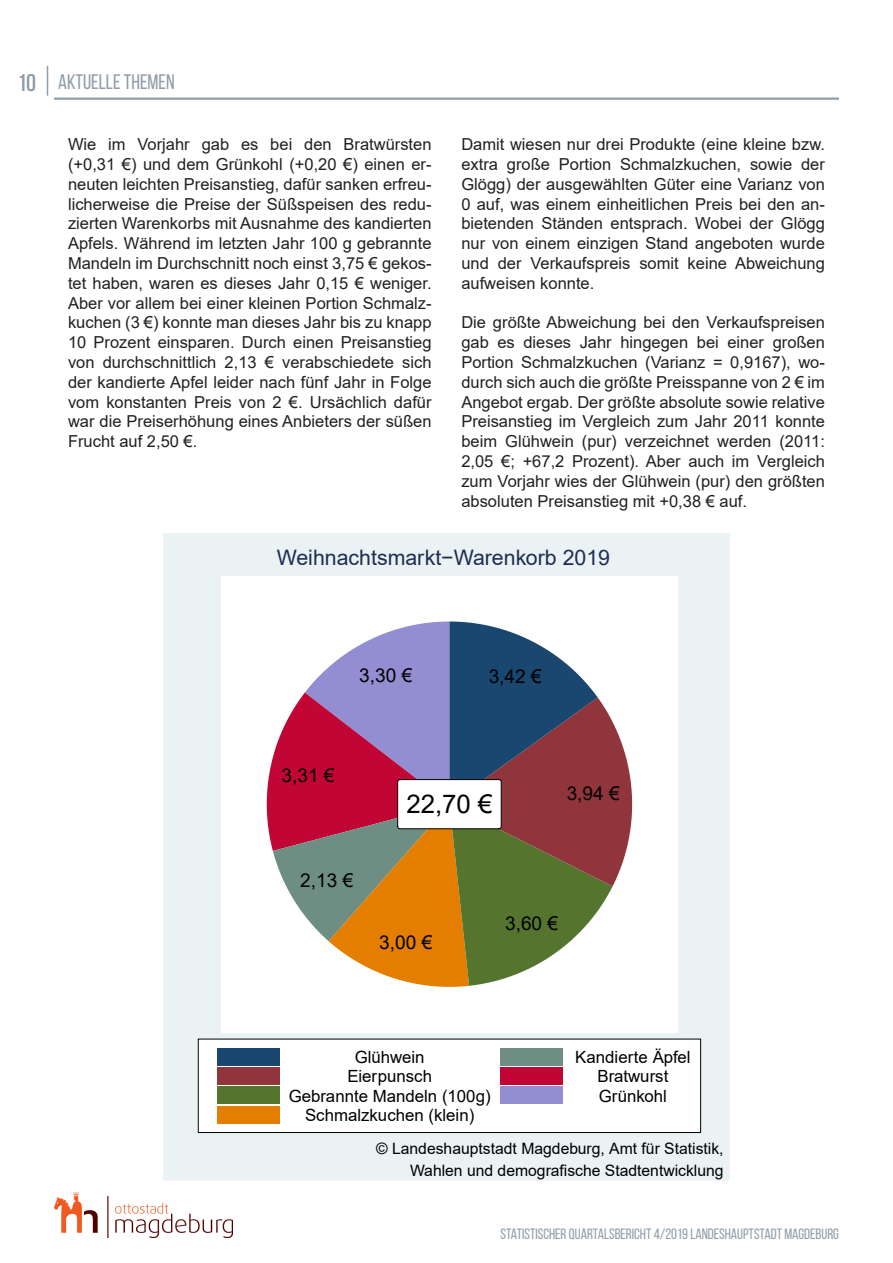
<style>
.page{position:relative;width:893px;height:1263px;background:#fff}
.page>*{position:absolute;margin:0;border:0;box-sizing:border-box;transform-origin:0 0}
.t1{font:25.8px "Arial";color:#000}
.t2{font:24px "Bebas Neue";color:#909ea9}
.t3{font:21.3px "Arial";color:#1e2d53}
.t4{font:21px "Bebas Neue";color:#909ea9}
.t5{font:19.05px "Arial";color:#000}
.t6{font:16.8px/19.4px "Arial";color:#000;text-align:center}
.t7{font:16.5px/19.8px "Arial";color:#231f20;text-align:justify}
.t8{font:15.75px/21.8px "Arial";color:#000;text-align:right}
.t9{font:15px "Bebas Neue";color:#909ea9}
</style>
<div class="page">
<img style="left:54px;top:1193px;width:178px;height:44px">
<hr style="left:47px;top:66px;width:1px;height:30px;background:#909ea9">
<hr style="left:54px;top:98px;width:785px;height:2px;background:#909ea9">
<div style="left:164px;top:534px;width:565px;height:646px;background:#eaf2f3"></div>
<div style="left:221px;top:576px;width:457px;height:456px;background:#fff"></div>
<svg style="left:267px;top:621px;width:365px;height:366px"></svg>
<div style="left:198px;top:1039px;width:503px;height:93px;background:#fff"></div>
<div style="left:198px;top:1039px;width:503px;height:94px;border:1px solid #000"></div>
<svg style="left:217px;top:1048px;width:63px;height:18px"></svg>
<div style="left:217px;top:1048px;width:62px;height:17px;background:#1a476f"></div>
<div style="left:217px;top:1067px;width:62px;height:18px;background:#90353b"></div>
<svg style="left:279px;top:1086px;width:1px;height:18px"></svg>
<div style="left:217px;top:1086px;width:62px;height:18px;background:#55752f"></div>
<svg style="left:279px;top:1106px;width:1px;height:18px"></svg>
<div style="left:217px;top:1106px;width:62px;height:18px;background:#e37e00"></div>
<svg style="left:500px;top:1048px;width:63px;height:18px"></svg>
<div style="left:500px;top:1048px;width:62px;height:17px;background:#6e8e84"></div>
<div style="left:500px;top:1067px;width:62px;height:18px;background:#c10534"></div>
<svg style="left:562px;top:1086px;width:1px;height:18px"></svg>
<div style="left:500px;top:1086px;width:62px;height:18px;background:#938dd2"></div>
<h2 class="t2" style="left:18px;top:69px;width:19px">10</h2>
<p class="t4" style="left:58px;top:70px;width:118px">AKTUELLE THEMEN</p>
<p class="t7" style="left:68px;top:134px;width:365px">Wie im Vorjahr gab es bei den Bratwürsten (+0,31 €) und dem Grünkohl (+0,20 €) einen er&shy;neuten leichten Preisanstieg, dafür sanken erfreu&shy;licherweise die Preise der Süßspeisen des redu&shy;zierten Warenkorbs mit Ausnahme des kandierten Apfels. Während im letzten Jahr 100 g gebrannte Mandeln im Durchschnitt noch einst 3,75 € gekos&shy;tet haben, waren es dieses Jahr 0,15 € weniger.<br>Aber vor allem bei einer kleinen Portion Schmalz&shy;kuchen (3 €) konnte man dieses Jahr bis zu knapp 10 Prozent einsparen. Durch einen Preisanstieg von durchschnittlich 2,13 € verabschiedete sich der kandierte Apfel leider nach fünf Jahr in Folge vom konstanten Preis von 2 €. Ursächlich dafür war die Preiserhöhung eines Anbieters der süßen Frucht auf 2,50 €.</p>
<p class="t7" style="left:461px;top:134px;width:365px">Damit wiesen nur drei Produkte (eine kleine bzw. extra große Portion Schmalzkuchen, sowie der Glögg) der ausgewählten Güter eine Varianz von 0 auf, was einem einheitlichen Preis bei den an&shy;bietenden Ständen entsprach. Wobei der Glögg nur von einem einzigen Stand angeboten wurde und der Verkaufspreis somit keine Abweichung aufweisen konnte.</p>
<p class="t7" style="left:461px;top:313px;width:365px">Die größte Abweichung bei den Verkaufspreisen gab es dieses Jahr hingegen bei einer großen Portion Schmalzkuchen (Varianz = 0,9167), wo&shy;durch sich auch die größte Preisspanne von 2 € im Angebot ergab. Der größte absolute sowie relative Preisanstieg im Vergleich zum Jahr 2011 konnte beim Glühwein (pur) verzeichnet werden (2011:<br>2,05 €; +67,2 Prozent). Aber auch im Vergleich zum Vorjahr wies der Glühwein (pur) den größten absoluten Preisanstieg mit +0,38 € auf.</p>
<p class="t3" style="left:277px;top:543px;width:335px">Weihnachtsmarkt−Warenkorb 2019</p>
<p class="t5" style="left:359px;top:662px;width:55px">3,30 €</p>
<p class="t5" style="left:489px;top:663px;width:55px">3,42 €</p>
<p class="t5" style="left:282px;top:763px;width:55px">3,31 €</p>
<p class="t5" style="left:300px;top:867px;width:55px">2,13 €</p>
<h1 class="t1" style="left:406px;top:787px;width:88px">22,70 €</h1>
<p class="t5" style="left:567px;top:780px;width:55px">3,94 €</p>
<p class="t5" style="left:379px;top:929px;width:55px">3,00 €</p>
<p class="t5" style="left:505px;top:910px;width:55px">3,60 €</p>
<p class="t6" style="left:289px;top:1047px;width:203px">Glühwein<br>Eierpunsch<br>Gebrannte Mandeln (100g)<br>Schmalzkuchen (klein)</p>
<p class="t6" style="left:575px;top:1047px;width:117px">Kandierte Äpfel<br>Bratwurst<br>Grünkohl</p>
<p class="t8" style="left:376px;top:1138px;width:349px">© Landeshauptstadt Magdeburg, Amt für Statistik,<br>Wahlen und demografische Stadtentwicklung</p>
<p class="t9" style="left:500px;top:1225px;width:340px">STATISTISCHER QUARTALSBERICHT 4/2019 LANDESHAUPTSTADT MAGDEBURG</p>
</div>
